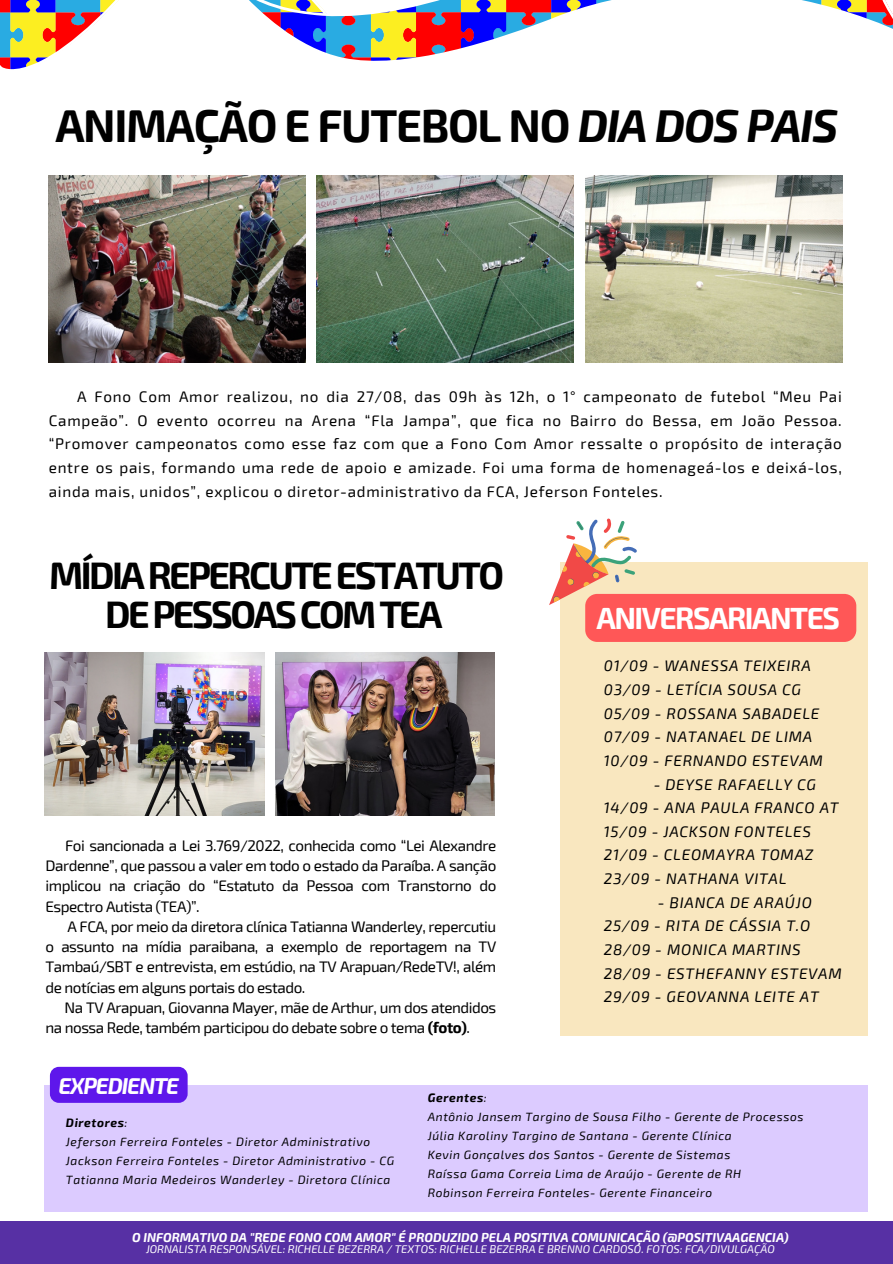
<style>
.page{position:relative;width:893px;height:1264px;background:#fff}
.page>*{position:absolute;margin:0;border:0;box-sizing:border-box;transform-origin:0 0}
.t1{font:700 45px "Exo 2";letter-spacing:-.03em;color:#000}
.t2{font:700 37.5px "Exo 2";letter-spacing:-.07em;color:#000}
.t3{font:700 30px "Exo 2";letter-spacing:-.05em;color:#fff}
.t4{font:italic 700 22.5px "Exo 2";letter-spacing:-.05em;color:#fff}
.t5{font:15.3px/20.2px "Exo 2";letter-spacing:-.03em;color:#000;text-align:justify}
.t6{font:italic 15.3px "Exo 2";letter-spacing:.05em;color:#000}
.t7{font:italic 700 12.6px "Exo 2";color:#fff}
.t8{font:italic 12px "Exo 2";letter-spacing:.05em;color:#000}
.t9{font:italic 700 12px "Exo 2";letter-spacing:.05em;color:#000}
.t10{font:italic 11.1px "Exo 2";color:#fff}
.s1{font-style:italic}
.s2{font-weight:700}
.s3{font-weight:400}
</style>
<div class="page">
<img style="left:45px;top:653px;width:219px;height:162px">
<img style="left:275px;top:653px;width:220px;height:162px">
<img style="left:49px;top:175px;width:256px;height:187px">
<img style="left:316px;top:175px;width:257px;height:187px">
<img style="left:585px;top:175px;width:257px;height:187px">
<svg style="left:0;top:0;width:892px;height:70px"></svg>
<div style="left:0;top:1221px;width:892px;height:42px;background:#5730a4"></div>
<div style="left:560px;top:562px;width:307px;height:473px;background:#f9e7bf"></div>
<svg style="left:549px;top:518px;width:307px;height:124px"></svg>
<div style="left:45px;top:1085px;width:822px;height:127px;background:#dccbff"></div>
<div style="left:50px;top:1066px;width:138px;height:36px;background:#5e17eb;border-radius:9px"></div>
<p class="t1" style="left:55px;top:96px;width:784px">ANIMAÇÃO E FUTEBOL NO <span class="s1">DIA DOS PAIS</span></p>
<p class="t5" style="left:49px;top:384px;width:794px;line-height:23.7px;text-indent:28px">A Fono Com Amor realizou, no dia 27/08, das 09h às 12h, o 1° campeonato de futebol “Meu Pai Campeão”. O evento ocorreu na Arena “Fla Jampa”, que fica no Bairro do Bessa, em João Pessoa. “Promover campeonatos como esse faz com que a Fono Com Amor ressalte o propósito de interação entre os pais, formando uma rede de apoio e amizade. Foi uma forma de homenageá-los e deixá-los, ainda mais, unidos”, explicou o diretor-administrativo da FCA, Jeferson Fonteles.</p>
<p class="t2" style="left:49px;top:551px;width:456px">MÍDIAREPERCUTEESTATUTO</p>
<p class="t2" style="left:105px;top:590px;width:339px">DEPESSOASCOMTEA</p>
<p class="t5" style="left:45px;top:834px;width:452px;text-indent:20px">Foi sancionada a Lei 3.769/2022, conhecida como “Lei Alexandre Dardenne”, que passou a valer em todo o estado da Paraíba. A sanção implicou na criação do “Estatuto da Pessoa com Transtorno do Espectro Autista (TEA)”.</p>
<p class="t5" style="left:45px;top:915px;width:452px;text-indent:22px">A FCA, por meio da diretora clínica Tatianna Wanderley, repercutiu o assunto na mídia paraibana, a exemplo de reportagem na TV Tambaú/SBT e entrevista, em estúdio, na TV Arapuan/RedeTV!, além de notícias em alguns portais do estado.</p>
<p class="t5" style="left:45px;top:996px;width:452px;text-indent:19px">Na TV Arapuan, Giovanna Mayer, mãe de Arthur, um dos atendidos na nossa Rede, também participou do debate sobre o tema <span class="s2">(foto)</span>.</p>
<p class="t3" style="left:596px;top:599px;width:245px">ANIVERSARIANTES</p>
<p class="t6" style="left:603px;top:656px;width:208px">01/09 - WANESSA TEIXEIRA</p>
<p class="t6" style="left:603px;top:679px;width:199px">03/09 - LETÍCIA SOUSA CG</p>
<p class="t6" style="left:603px;top:703px;width:217px">05/09 - ROSSANA SABADELE</p>
<p class="t6" style="left:603px;top:727px;width:210px">07/09 - NATANAEL DE LIMA</p>
<p class="t6" style="left:603px;top:750px;width:221px">10/09 - FERNANDO ESTEVAM</p>
<p class="t6" style="left:653px;top:774px;width:164px">- DEYSE RAFAELLY CG</p>
<p class="t6" style="left:603px;top:797px;width:236px">14/09 - ANA PAULA FRANCO AT</p>
<p class="t6" style="left:603px;top:821px;width:209px">15/09 - JACKSON FONTELES</p>
<p class="t6" style="left:603px;top:845px;width:211px">21/09 - CLEOMAYRA TOMAZ</p>
<p class="t6" style="left:603px;top:868px;width:184px">23/09 - NATHANA VITAL</p>
<p class="t6" style="left:657px;top:892px;width:155px">- BIANCA DE ARAÚJO</p>
<p class="t6" style="left:603px;top:916px;width:208px">25/09 - RITA DE CÁSSIA T.O</p>
<p class="t6" style="left:603px;top:939px;width:198px">28/09 - MONICA MARTINS</p>
<p class="t6" style="left:603px;top:963px;width:239px">28/09 - ESTHEFANNY ESTEVAM</p>
<p class="t6" style="left:603px;top:986px;width:217px">29/09 - GEOVANNA LEITE AT</p>
<p class="t4" style="left:58px;top:1071px;width:122px">EXPEDIENTE</p>
<p class="t9" style="left:66px;top:1115px;width:63px">Diretores<span class="s3">:</span></p>
<p class="t8" style="left:66px;top:1134px;width:306px">Jeferson Ferreira Fonteles - Diretor Administrativo</p>
<p class="t8" style="left:66px;top:1153px;width:330px">Jackson Ferreira Fonteles - Diretor Administrativo - CG</p>
<p class="t8" style="left:66px;top:1172px;width:326px">Tatianna Maria Medeiros Wanderley - Diretora Clínica</p>
<p class="t9" style="left:428px;top:1089px;width:60px">Gerentes<span class="s3">:</span></p>
<p class="t8" style="left:428px;top:1108px;width:377px">Antônio Jansem Targino de Sousa Filho - Gerente de Processos</p>
<p class="t8" style="left:428px;top:1127px;width:305px">Júlia Karoliny Targino de Santana - Gerente Clínica</p>
<p class="t8" style="left:428px;top:1146px;width:304px">Kevin Gonçalves dos Santos - Gerente de Sistemas</p>
<p class="t8" style="left:428px;top:1165px;width:315px">Raíssa Gama Correia Lima de Araújo - Gerente de RH</p>
<p class="t8" style="left:428px;top:1184px;width:286px">Robinson Ferreira Fonteles- Gerente Financeiro</p>
<p class="t7" style="left:132px;top:1228px;width:658px">O INFORMATIVO DA "REDE FONO COM AMOR" É PRODUZIDO PELA POSITIVA COMUNICAÇÃO (@POSITIVAAGENCIA)</p>
<p class="t10" style="left:146px;top:1241px;width:630px">JORNALISTA RESPONSÁVEL: RICHELLE BEZERRA / TEXTOS: RICHELLE BEZERRA E BRENNO CARDOSO. FOTOS: FCA/DIVULGAÇÃO</p>
</div>
